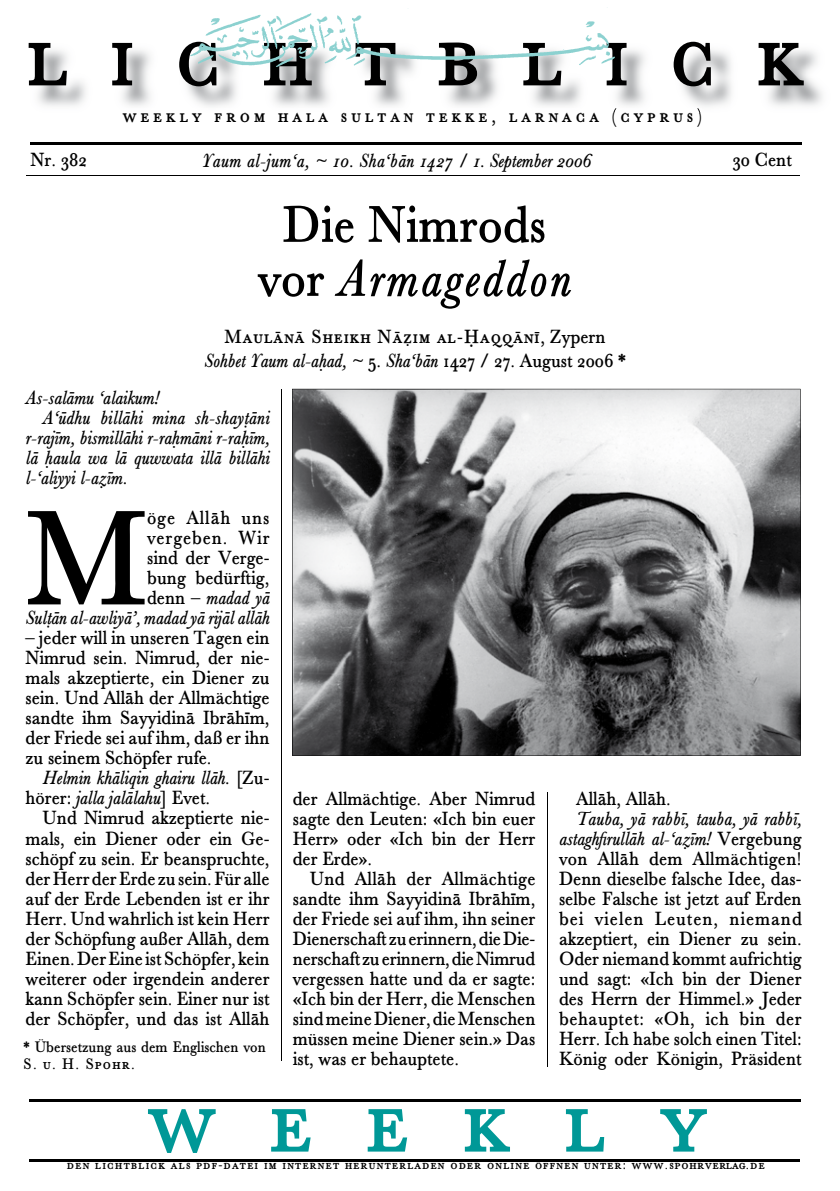
<style>
.page{position:relative;width:840px;height:1191px;background:#fff}
.page>*{position:absolute;margin:0;border:0;box-sizing:border-box;transform-origin:0 0}
.t1{font:140.8px "Spohr Bleisatz Normal";color:#000;scale:.93 1}
.t2{font:98px "Spohr Bleisatz Kapitaelchen";letter-spacing:.45em;color:#000;scale:.93 1}
.t3{font:98px "Spohr Bleisatz Kapitaelchen";letter-spacing:.6em;color:#009897;scale:.93 1}
.t4{font:54px "Spohr Bleisatz Kursiv";letter-spacing:.05em;color:#000;scale:.93 1}
.t5{font:54px "Spohr Bleisatz Normal";color:#000;scale:.93 1}
.t6{font:20px/20px "Spohr Bleisatz Normal";color:#000;text-align:justify;scale:.93 1}
.t7{font:20px/20px "Spohr Bleisatz Kursiv";color:#000;text-align:right;scale:.93 1}
.t8{font:20px "Spohr Bleisatz Kursiv";letter-spacing:.025em;color:#000;scale:.93 1}
.t9{font:20px "Spohr Bleisatz Kapitaelchen";letter-spacing:.22em;color:#000;scale:.93 1}
.t10{font:20px "Spohr Bleisatz Kapitaelchen";letter-spacing:.06em;color:#000;scale:.93 1}
.t11{font:16px "Spohr Bleisatz Normal";color:#000;scale:.93 1}
.t12{font:16px "Spohr Bleisatz Kapitaelchen";letter-spacing:.09em;color:#000;scale:.93 1}
.t13{font:14px "Spohr Bleisatz Kapitaelchen";letter-spacing:.1em;color:#000;scale:.93 1}
.s1{font-family:"Spohr Bleisatz Normal"}
</style>
<div class="page">
<img style="left:37px;top:49px;width:786px;height:58px">
<img style="left:228px;top:108px;width:473px;height:5px">
<hr style="left:30px;top:142px;width:771px;height:2px;background:#000">
<img style="left:178px;top:13px;width:437px;height:53px">
<hr style="left:29px;top:1159px;width:769px;height:2px;background:#000">
<hr style="left:29px;top:1099px;width:771px;height:2px;background:#000">
<hr style="left:27px;top:175px;width:772px;height:1px;background:#000">
<svg style="left:292px;top:389px;width:508px;height:366px;background:#848486"></svg>
<hr style="left:281px;top:389px;width:1px;height:671px;background:#000">
<hr style="left:546px;top:792px;width:1px;height:274px;background:#000">
<h2 class="t2" style="left:27px;top:-11px;width:835px">lichtblick</h2>
<p class="t6" style="left:31px;top:150px;width:62px">Nr. 382</p>
<p class="t9" style="left:123px;top:102px;width:623px">weekly from hala sultan tekke, larnaca (cyprus)</p>
<p class="t8" style="left:202px;top:147px;width:419px">Yaum al-jum‘a, ~ 10. Sha‘bân 1427 / 1. September 2006</p>
<h3 class="t5" style="left:282px;top:189px;width:285px">Die Nimrods</h3>
<h3 class="t4" style="left:258px;top:243px;width:338px"><span class="s1">vor</span> Armageddon</h3>
<p class="t10" style="left:224px;top:323px;width:411px">Maulânâ Sheikh Nâ|im al-Óaqqânî, <span class="s1">Zypern</span></p>
<p class="t7" style="left:204px;top:351px;width:454px">Sohbet Yaum al-aªad, ~ <span class="s1">5.</span> Sha‘bân <span class="s1">1427 / 27. August 2006 *</span></p>
<p class="t6" style="left:732px;top:151px;width:65px">30 Cent</p>
<p class="t7" style="left:26px;top:389px;width:145px">As-salâmu ‘alaikum!</p>
<p class="t7" style="left:43px;top:409px;width:245px">A‘ûdhu billâhi mina sh-shay†âni</p>
<p class="t7" style="left:26px;top:429px;width:264px">r-rajîm, bismillâhi r-raªmâni r-raªîm,</p>
<p class="t7" style="left:26px;top:449px;width:264px">lâ ªaula wa lâ quwwata illâ billâhi</p>
<p class="t7" style="left:26px;top:469px;width:111px">l-‘aliyyi l-a|îm.</p>
<h1 class="t1" style="left:26px;top:465px;width:132px">M</h1>
<p class="t6" style="left:147px;top:509px;width:133px">öge Allâh uns vergeben. Wir sind der Verge&shy;bung bedürftig,</p>
<p class="t7" style="left:26px;top:589px;width:264px"><span class="s1">denn –</span> madad yâ<br>Sul†ân al-awliyâ’, madad yâ rijâl allâh</p>
<p class="t6" style="left:26px;top:629px;width:264px">– jeder will in unseren Tagen ein Nimrud sein. Nimrud, der nie&shy;mals akzeptierte, ein Diener zu sein. Und Allâh der Allmächtige sandte ihm Sayyidinâ Ibrâhîm, der Friede sei auf ihm, daß er ihn zu seinem Schöpfer rufe.</p>
<p class="t7" style="left:26px;top:769px;width:264px;text-align:left;text-indent:17px">Helmin khâliqin ghairu llâh. <span class="s1">[Zu&shy;hörer:</span> jalla jalâlahu<span class="s1">] Evet.</span></p>
<p class="t6" style="left:26px;top:809px;width:264px;text-indent:17px">Und Nimrud akzeptierte nie&shy;mals, ein Diener oder ein Ge&shy;schöpf zu sein. Er beanspruchte, der Herr der Erde zu sein. Für alle auf der Erde Lebenden ist er ihr Herr. Und wahrlich ist kein Herr der Schöpfung außer Allâh, dem Einen. Der Eine ist Schöpfer, kein weiterer oder irgendein anderer kann Schöpfer sein. Einer nur ist der Schöpfer, und das ist Allâh</p>
<p class="t11" style="left:24px;top:1036px;width:262px">* Übersetzung aus dem Englischen von</p>
<p class="t12" style="left:24px;top:1053px;width:121px">S. u. H. Spohr<span class="s1">.</span></p>
<p class="t6" style="left:293px;top:789px;width:262px">der Allmächtige. Aber Nimrud sagte den Leuten: «Ich bin euer Herr» oder «Ich bin der Herr der Erde».</p>
<p class="t6" style="left:293px;top:869px;width:262px;text-indent:17px">Und Allâh der Allmächtige sandte ihm Sayyidinâ Ibrâhîm, der Friede sei auf ihm, ihn seiner Dienerschaft zu erinnern, die Die&shy;nerschaft zu erinnern, die Nimrud vergessen hatte und da er sagte: «Ich bin der Herr, die Menschen sind meine Diener, die Menschen müssen meine Diener sein.» Das ist, was er behauptete.</p>
<p class="t6" style="left:575px;top:789px;width:103px">Allâh, Allâh.</p>
<p class="t7" style="left:558px;top:809px;width:262px">Tauba, yâ rabbî, tauba, yâ rabbî, astaghfirullâh al-‘a|îm! <span class="s1">Vergebung</span></p>
<p class="t6" style="left:558px;top:849px;width:262px">von Allâh dem Allmächtigen!<br>Denn dieselbe falsche Idee, das&shy;selbe Falsche ist jetzt auf Erden bei vielen Leuten, niemand ak zeptiert, ein Diener zu sein.<br>Oder niemand kommt aufrichtig und sagt: «Ich bin der Diener des Herrn der Himmel.» Jeder behauptet: «Oh, ich bin der Herr. Ich habe solch einen Titel:<br>König oder Königin, Präsident</p>
<h2 class="t3" style="left:148px;top:1055px;width:602px">weekly</h2>
<p class="t13" style="left:67px;top:1155px;width:751px">den lichtblick als pdf-datei im internet herunterladen oder online öffnen unter: www.spohrverlag.de</p>
</div>
